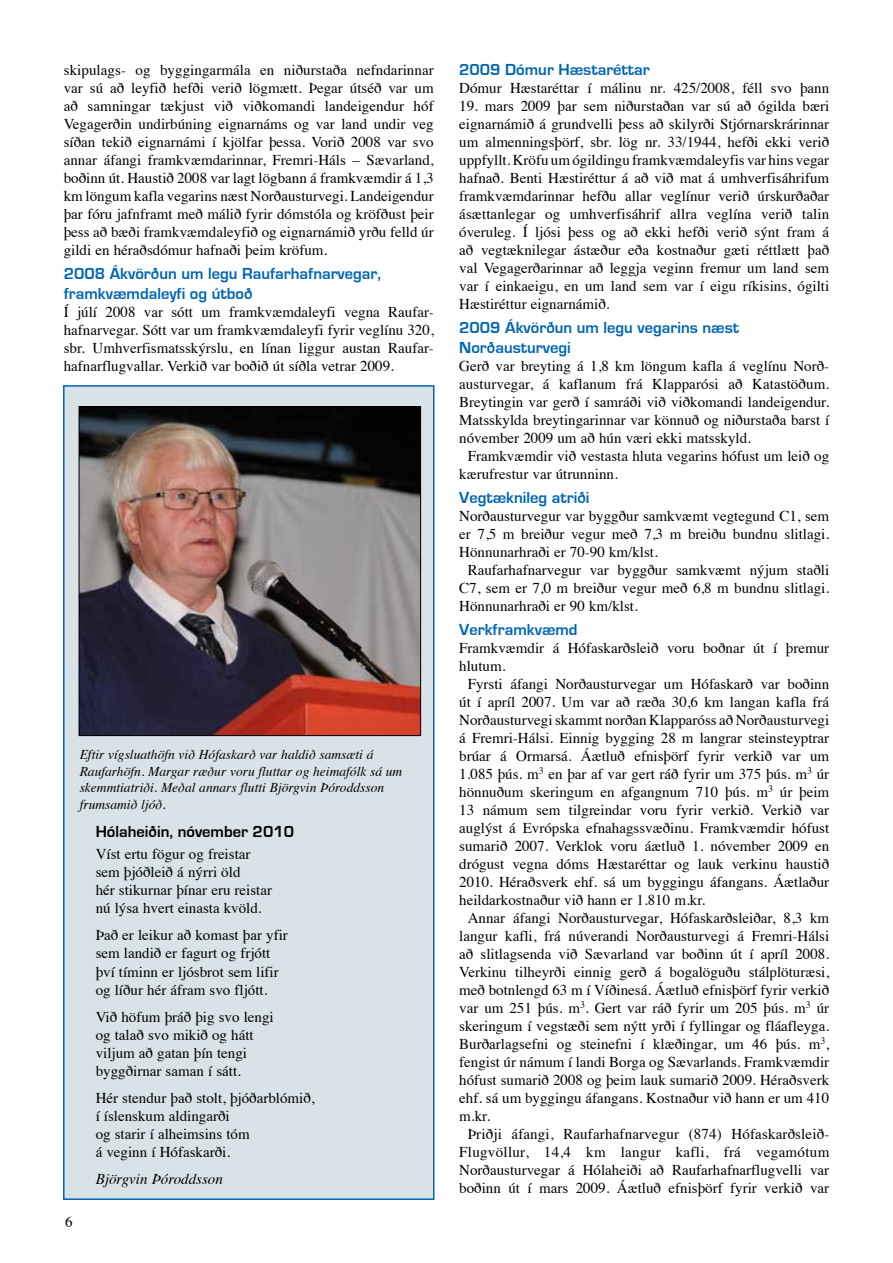
<style>
.page{position:relative;width:893px;height:1263px;background:#fff}
.page>*{position:absolute;margin:0;border:0;box-sizing:border-box;transform-origin:0 0}
.t1{font:700 16.5px/19.8px "Eurostile";color:#0065b2}
.t2{font:700 16.5px "Eurostile";color:#000}
.t3{font:15px/18px "Times";color:#000}
.t4{font:15px "Times";letter-spacing:.02em;color:#000}
.t5{font:italic 15px "Times";color:#000}
.t6{font:italic 13.5px/16.5px "Times";color:#000}
</style>
<div class="page">
<div style="left:63px;top:385px;width:371px;height:815px;background:#d8e2e7;border:2px solid #0065b2"></div>
<img style="left:81px;top:408px;width:338px;height:326px">
<div style="left:79px;top:406px;width:342px;height:330px;border:1px solid #000"></div>
<p class="t3" style="left:64px;top:60px;width:371px;text-align:justify">skipulags- og byggingarmála en niðurstaða nefndarinnar var sú að leyfið hefði verið lögmætt. Þegar útséð var um að samningar tækjust við viðkomandi landeigendur hóf Vegagerðin undirbúning eignarnáms og var land undir veg síðan tekið eignarnámi í kjölfar þessa. Vorið 2008 var svo annar áfangi framkvæmdarinnar, Fremri-Háls – Sævarland, boðinn út. Haustið 2008 var lagt lögbann á framkvæmdir á 1,3 km löngum kafla vegarins næst Norðausturvegi. Landeigendur þar fóru jafnframt með málið fyrir dómstóla og kröfðust þeir þess að bæði framkvæmdaleyfið og eignarnámið yrðu felld úr gildi en héraðsdómur hafnaði þeim kröfum.</p>
<p class="t1" style="left:64px;top:264px;width:319px">2008 Ákvörðun um legu Raufarhafnarvegar, framkvæmdaleyfi og útboð</p>
<p class="t3" style="left:64px;top:302px;width:371px;text-align:justify">Í júlí 2008 var sótt um framkvæmdaleyfi vegna Raufar&shy;hafnarvegar. Sótt var um framkvæmdaleyfi fyrir veglínu 320, sbr. Umhverfismatsskýrslu, en línan liggur austan Raufar&shy;hafnarflugvallar. Verkið var boðið út síðla vetrar 2009.</p>
<p class="t6" style="left:80px;top:746px;width:324px">Eftir vígsluathöfn við Hófaskarð var haldið samsæti á Raufarhöfn. Margar ræður voru fluttar og heimafólk sá um skemmtiatriði. Meðal annars flutti Björgvin Þóroddsson frumsamið ljóð.</p>
<p class="t3" style="left:65px;top:1211px;width:9px">6</p>
<p class="t2" style="left:96px;top:823px;width:200px">Hólaheiðin, nóvember 2010</p>
<p class="t3" style="left:96px;top:844px;width:178px">Víst ertu fögur og freistar sem þjóðleið á nýrri öld<br>hér stikurnar þínar eru reistar nú lýsa hvert einasta kvöld.</p>
<p class="t3" style="left:96px;top:925px;width:194px">Það er leikur að komast þar yfir sem landið er fagurt og frjótt því tíminn er ljósbrot sem lifir og líður hér áfram svo fljótt.</p>
<p class="t3" style="left:96px;top:1006px;width:180px">Við höfum þráð þig svo lengi og talað svo mikið og hátt viljum að gatan þín tengi byggðirnar saman í sátt.</p>
<p class="t3" style="left:96px;top:1087px;width:220px">Hér stendur það stolt, þjóðarblómið, í íslenskum aldingarði<br>og starir í alheimsins tóm<br>á veginn í Hófaskarði.</p>
<p class="t5" style="left:96px;top:1165px;width:129px">Björgvin Þóroddsson</p>
<p class="t1" style="left:459px;top:60px;width:192px">2009 Dómur Hæstaréttar</p>
<p class="t3" style="left:459px;top:77px;width:371px">Dómur Hæstaréttar í málinu nr. 425/2008, féll svo þann</p>
<p class="t3" style="left:459px;top:95px;width:371px;text-align:justify">19. mars 2009 þar sem niðurstaðan var sú að ógilda bæri eignarnámið á grundvelli þess að skilyrði Stjórnarskrárinnar um almenningsþörf, sbr. lög nr. 33/1944, hefði ekki verið uppfyllt. Kröfu um ógildingu framkvæmdaleyfis var hins vegar hafnað. Benti Hæstiréttur á að við mat á umhverfisáhrifum framkvæmdarinnar hefðu allar veglínur verið úrskurðaðar ásættanlegar og umhverfisáhrif allra veglína verið talin óveruleg. Í ljósi þess og að ekki hefði verið sýnt fram á að vegtæknilegar ástæður eða kostnaður gæti réttlætt það val Vegagerðarinnar að leggja veginn fremur um land sem var í einkaeigu, en um land sem var í eigu ríkisins, ógilti Hæstiréttur eignarnámið.</p>
<p class="t1" style="left:459px;top:318px;width:281px">2009 Ákvörðun um legu vegarins næst<br>Norðausturvegi</p>
<p class="t3" style="left:459px;top:355px;width:370px">Gerð var breyting á 1,8 km löngum kafla á veglínu Norð-</p>
<p class="t3" style="left:459px;top:373px;width:371px">austurvegar, á kaflanum frá Klapparósi að Katastöðum.</p>
<p class="t3" style="left:459px;top:391px;width:371px">Breytingin var gerð í samráði við viðkomandi landeigendur.</p>
<p class="t3" style="left:459px;top:409px;width:371px">Matsskylda breytingarinnar var könnuð og niðurstaða barst í</p>
<p class="t3" style="left:459px;top:427px;width:293px">nóvember 2009 um að hún væri ekki matsskyld.</p>
<p class="t3" style="left:468px;top:445px;width:363px">Framkvæmdir við vestasta hluta vegarins hófust um leið og</p>
<p class="t3" style="left:459px;top:463px;width:160px">kærufrestur var útrunninn.</p>
<p class="t1" style="left:459px;top:488px;width:132px">Vegtæknileg atriði</p>
<p class="t3" style="left:459px;top:505px;width:371px">Norðausturvegur var byggður samkvæmt vegtegund C1, sem</p>
<p class="t3" style="left:459px;top:523px;width:371px">er 7,5 m breiður vegur með 7,3 m breiðu bundnu slitlagi.</p>
<p class="t3" style="left:459px;top:541px;width:200px">Hönnunarhraði er 70-90 km/klst.</p>
<p class="t3" style="left:468px;top:559px;width:363px">Raufarhafnarvegur var byggður samkvæmt nýjum staðli</p>
<p class="t3" style="left:459px;top:577px;width:371px">C7, sem er 7,0 m breiður vegur með 6,8 m bundnu slitlagi.</p>
<p class="t3" style="left:459px;top:595px;width:180px">Hönnunarhraði er 90 km/klst.</p>
<p class="t1" style="left:459px;top:620px;width:120px">Verkframkvæmd</p>
<p class="t3" style="left:459px;top:637px;width:371px">Framkvæmdir á Hófaskarðsleið voru boðnar út í þremur</p>
<p class="t3" style="left:459px;top:655px;width:48px">hlutum.</p>
<p class="t3" style="left:468px;top:673px;width:363px">Fyrsti áfangi Norðausturvegar um Hófaskarð var boðinn</p>
<p class="t3" style="left:459px;top:691px;width:371px">út í apríl 2007. Um var að ræða 30,6 km langan kafla frá</p>
<p class="t3" style="left:459px;top:709px;width:371px">Norðausturvegi skammt norðan Klapparóss að Norðausturvegi</p>
<p class="t3" style="left:459px;top:727px;width:371px">á Fremri-Hálsi. Einnig bygging 28 m langrar steinsteyptrar</p>
<p class="t3" style="left:459px;top:745px;width:371px">brúar á Ormarsá. Áætluð efnisþörf fyrir verkið var um</p>
<p class="t3" style="left:459px;top:763px;width:371px">1.085 þús. m<sup>3</sup> en þar af var gert ráð fyrir um 375 þús. m<sup>3</sup> úr</p>
<p class="t3" style="left:459px;top:781px;width:371px">hönnuðum skeringum en afgangnum 710 þús. m<sup>3</sup> úr þeim</p>
<p class="t3" style="left:459px;top:799px;width:371px">13 námum sem tilgreindar voru fyrir verkið. Verkið var</p>
<p class="t3" style="left:459px;top:817px;width:371px">auglýst á Evrópska efnahagssvæðinu. Framkvæmdir hófust</p>
<p class="t3" style="left:459px;top:835px;width:371px">sumarið 2007. Verklok voru áætluð 1. nóvember 2009 en</p>
<p class="t3" style="left:459px;top:853px;width:371px">drógust vegna dóms Hæstaréttar og lauk verkinu haustið</p>
<p class="t3" style="left:459px;top:871px;width:371px">2010. Héraðsverk ehf. sá um byggingu áfangans. Áætlaður</p>
<p class="t3" style="left:459px;top:889px;width:247px">heildarkostnaður við hann er 1.810 m.kr.</p>
<p class="t3" style="left:468px;top:907px;width:363px">Annar áfangi Norðausturvegar, Hófaskarðsleiðar, 8,3 km</p>
<p class="t3" style="left:459px;top:925px;width:371px">langur kafli, frá núverandi Norðausturvegi á Fremri-Hálsi</p>
<p class="t3" style="left:459px;top:943px;width:371px">að slitlagsenda við Sævarland var boðinn út í apríl 2008.</p>
<p class="t3" style="left:459px;top:961px;width:371px">Verkinu tilheyrði einnig gerð á bogalöguðu stálplöturæsi,</p>
<p class="t3" style="left:459px;top:979px;width:371px">með botnlengd 63 m í Víðinesá. Áætluð efnisþörf fyrir verkið</p>
<p class="t3" style="left:459px;top:997px;width:371px">var um 251 þús. m<sup>3</sup>. Gert var ráð fyrir um 205 þús. m<sup>3</sup> úr</p>
<p class="t3" style="left:459px;top:1015px;width:371px">skeringum í vegstæði sem nýtt yrði í fyllingar og fláafleyga.</p>
<p class="t3" style="left:459px;top:1033px;width:371px">Burðarlagsefni og steinefni í klæðingar, um 46 þús. m<sup>3</sup>,</p>
<p class="t3" style="left:459px;top:1051px;width:371px">fengist úr námum í landi Borga og Sævarlands. Framkvæmdir</p>
<p class="t3" style="left:459px;top:1069px;width:371px">hófust sumarið 2008 og þeim lauk sumarið 2009. Héraðsverk</p>
<p class="t3" style="left:459px;top:1087px;width:371px">ehf. sá um byggingu áfangans. Kostnaður við hann er um 410</p>
<p class="t3" style="left:459px;top:1105px;width:32px">m.kr.</p>
<p class="t3" style="left:468px;top:1123px;width:363px">Þriðji áfangi, Raufarhafnarvegur (874) Hófaskarðsleið-</p>
<p class="t4" style="left:459px;top:1138px;width:372px">Flugvöllur, 14,4 km langur kafli, frá vegamótum</p>
<p class="t3" style="left:459px;top:1159px;width:371px">Norðausturvegar á Hólaheiði að Raufarhafnarflugvelli var</p>
<p class="t3" style="left:459px;top:1177px;width:371px">boðinn út í mars 2009. Áætluð efnisþörf fyrir verkið var</p>
</div>
